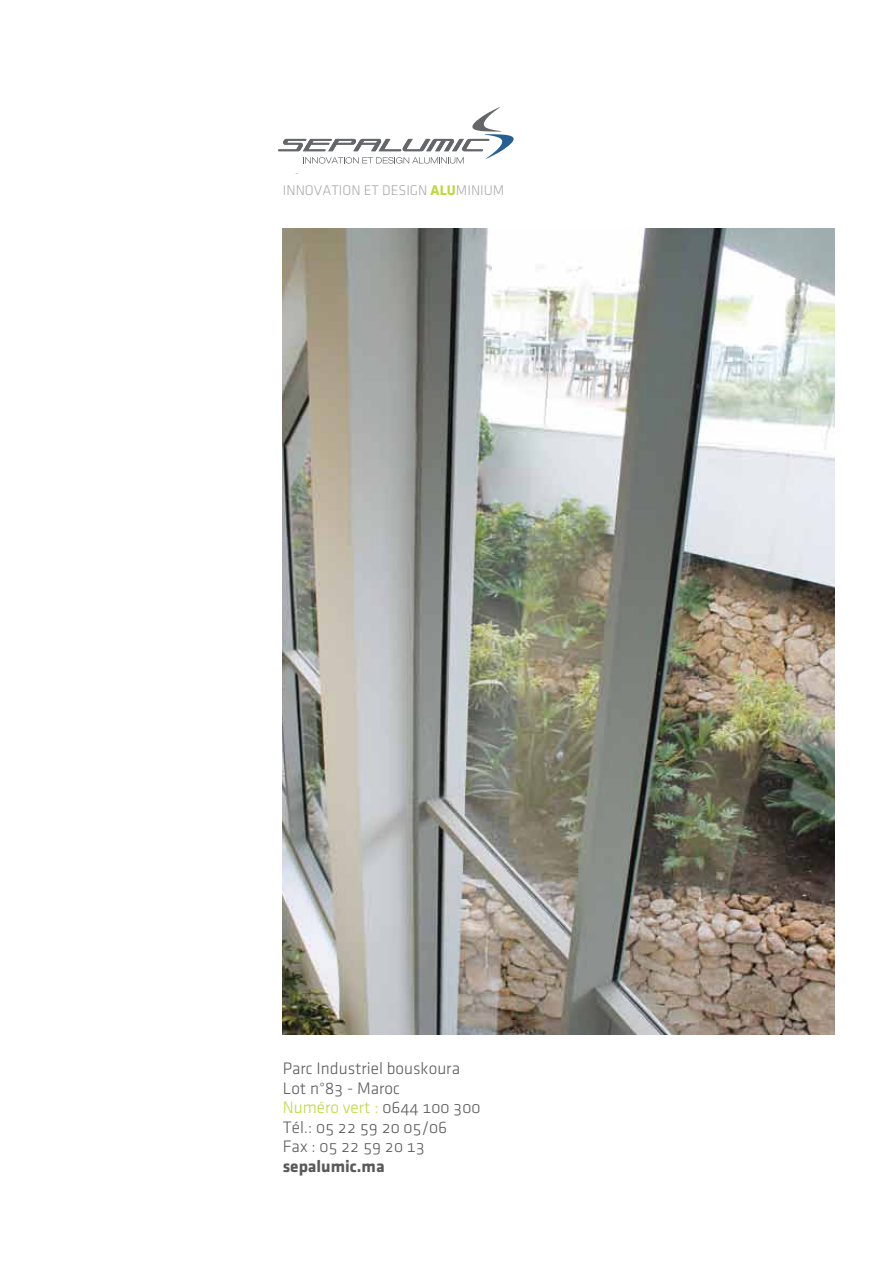
<style>
.page{position:relative;width:893px;height:1263px;background:#fff}
.page>*{position:absolute;margin:0;border:0;box-sizing:border-box;transform-origin:0 0}
.t1{font:17.25px/19.5px "Klavika Light OSTF";color:#58595b}
.t2{font:700 17.25px "Klavika";color:#58595b}
.t3{font:14.55px "Klavika Light OSF";color:#a7a9ac}
.s1{font-family:"Klavika";font-weight:700;color:#bfd73b}
.s2{color:#bfd73b}
</style>
<div class="page">
<img style="left:282px;top:228px;width:553px;height:807px">
<svg style="left:278px;top:107px;width:236px;height:67px"></svg>
<p class="t3" style="left:283px;top:182px;width:223px">INNOVATION ET DESIGN <span class="s1">ALU</span>MINIUM</p>
<p class="t1" style="left:283px;top:1059px;width:199px">Parc Industriel bouskoura<br>Lot n°83 - Maroc<br><span class="s2">Numéro vert :</span> 0644 100 300<br>Tél.: 05 22 59 20 05/06<br>Fax : 05 22 59 20 13</p>
<p class="t2" style="left:283px;top:1156px;width:103px">sepalumic.ma</p>
</div>
